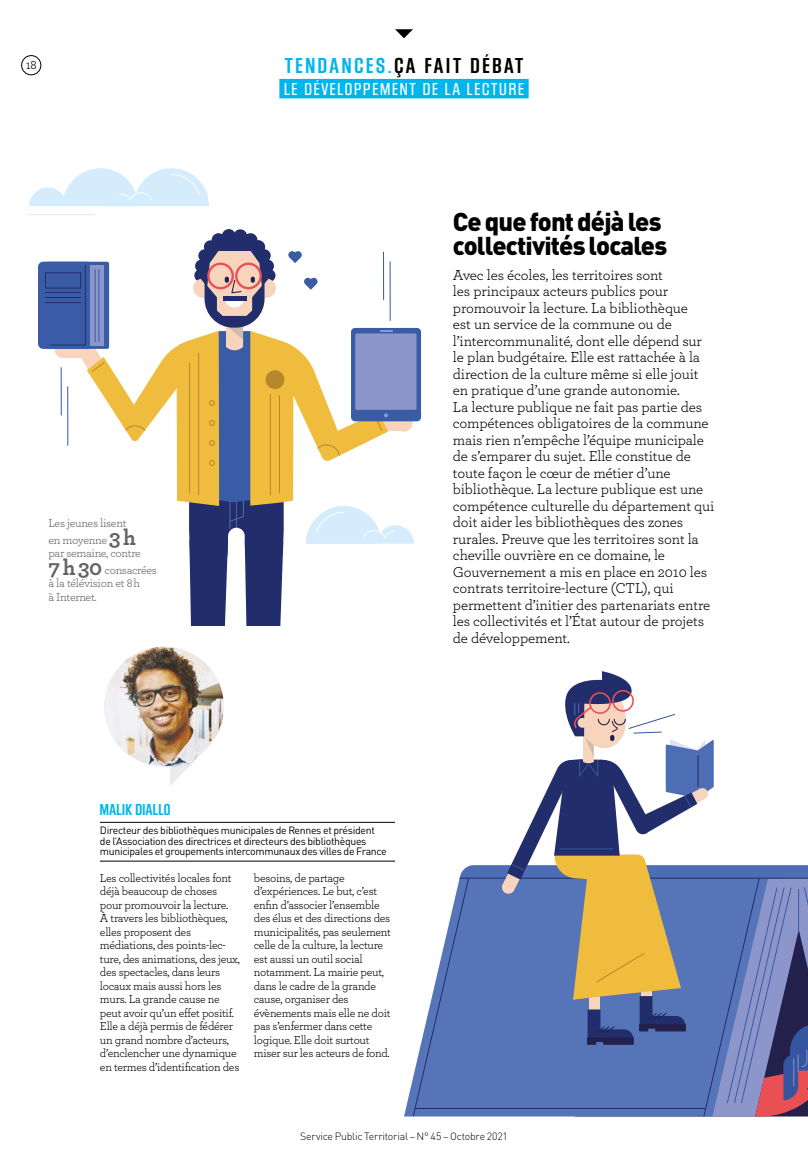
<style>
.page{position:relative;width:808px;height:1170px;background:#fff}
.page>*{position:absolute;margin:0;border:0;box-sizing:border-box;transform-origin:0 0}
.t1{font:900 25.5px/24px "DINOT";letter-spacing:-.035em;color:#000}
.t2{font:22.5px "Block Gothic Bold Cond";letter-spacing:.12em;color:#000}
.t3{font:18px "Block Gothic Med Cond";letter-spacing:.1em;color:#fff}
.t4{font:16.5px "Block Gothic Bold Cond";letter-spacing:.025em;color:#00b5ec}
.t5{font:15px/16.5px "Archer";letter-spacing:-.01em;color:#000}
.t6{font:12.75px "Archer";color:#000}
.t7{font:12px/13.5px "Archer";letter-spacing:-.025em;color:#000}
.t8{font:12px/16.5px "Archer";letter-spacing:-.025em;color:#636362}
.t9{font:10.5px/10.5px "DINOT";letter-spacing:-.03em;color:#000}
.t10{font:300 10.5px "DINOT";letter-spacing:-.02em;color:#000}
.s1{color:#00b5ec}
.s2{font-weight:700;font-size:22.5px}
</style>
<div class="page">
<hr style="left:807px;top:989px;width:1px;height:180px;background:#00b5ec">
<svg style="left:412px;top:671px;width:396px;height:447px"></svg>
<img style="left:104px;top:646px;width:120px;height:139px">
<hr style="left:100px;top:821px;width:295px;height:1px;background:#000">
<hr style="left:100px;top:860px;width:295px;height:1px;background:#000">
<svg style="left:29px;top:168px;width:180px;height:38px"></svg>
<hr style="left:29px;top:214px;width:65px;height:1px;background:#d4ecfb">
<div style="left:204px;top:240px;width:13px;height:13px;background:#222d6c;border-radius:50%"></div>
<div style="left:251px;top:240px;width:14px;height:14px;background:#222d6c;border-radius:50%"></div>
<div style="left:216px;top:238px;width:37px;height:13px;background:#222d6c"></div>
<div style="left:212px;top:233px;width:13px;height:14px;background:#222d6c;border-radius:50%"></div>
<div style="left:244px;top:233px;width:13px;height:14px;background:#222d6c;border-radius:50%"></div>
<div style="left:233px;top:229px;width:14px;height:14px;background:#222d6c;border-radius:50%"></div>
<div style="left:222px;top:229px;width:14px;height:14px;background:#222d6c;border-radius:50%"></div>
<svg style="left:38px;top:250px;width:383px;height:375px"></svg>
<div style="left:21px;top:55px;width:20px;height:20px;border:1px solid #000;border-radius:50%"></div>
<svg style="left:395px;top:29px;width:18px;height:9px"></svg>
<div style="left:279px;top:79px;width:250px;height:19px;background:#00b5ec"></div>
<p class="t6" style="left:26px;top:56px;width:12px">18</p>
<h2 class="t2" style="left:285px;top:54px;width:240px"><span class="s1">TENDANCES.</span>ÇA FAIT DÉBAT</h2>
<p class="t3" style="left:284px;top:80px;width:241px">LE DÉVELOPPEMENT DE LA LECTURE</p>
<p class="t8" style="left:48px;top:514px;width:89px">Les jeunes lisent en moyenne <span class="s2">3h</span></p>
<p class="t8" style="left:48px;top:544px;width:110px">par semaine, contre<br><span class="s2">7h30</span> consacrées</p>
<p class="t8" style="left:48px;top:576px;width:93px;line-height:13.5px">à la télévision et 8h à Internet.</p>
<h1 class="t1" style="left:453px;top:208px;width:216px">Ce que font déjà les collectivités locales</h1>
<p class="t5" style="left:453px;top:266px;width:263px">Avec les écoles, les territoires sont<br>les principaux acteurs publics pour promouvoir la lecture. La bibliothèque<br>est un service de la commune ou de l’intercommunalité, dont elle dépend sur le plan budgétaire. Elle est rattachée à la direction de la culture même si elle jouit en pratique d’une grande autonomie.<br>La lecture publique ne fait pas partie des compétences obligatoires de la commune mais rien n’empêche l’équipe municipale de s’emparer du sujet. Elle constitue de toute façon le cœur de métier d’une bibliothèque. La lecture publique est une compétence culturelle du département qui doit aider les bibliothèques des zones rurales. Preuve que les territoires sont la cheville ouvrière en ce domaine, le Gouvernement a mis en place en 2010 les contrats territoire-lecture (CTL), qui permettent d’initier des partenariats entre les collectivités et l’État autour de projets de développement.</p>
<p class="t4" style="left:100px;top:801px;width:72px">MALIK DIALLO</p>
<p class="t9" style="left:100px;top:824px;width:288px">Directeur des bibliothèques municipales de Rennes et président de l’Association des directrices et directeurs des bibliothèques municipales et groupements intercommunaux des villes de France</p>
<p class="t7" style="left:100px;top:870px;width:141px">Les collectivités locales font déjà beaucoup de choses pour promouvoir la lecture.<br>À travers les bibliothèques, elles proposent des médiations, des points-lec&shy;ture, des animations, des jeux, des spectacles, dans leurs locaux mais aussi hors les murs. La grande cause ne peut avoir qu’un effet positif.<br>Elle a déjà permis de fédérer un grand nombre d’acteurs, d’enclencher une dynamique en termes d’identification des</p>
<p class="t7" style="left:254px;top:870px;width:139px">besoins, de partage d’expériences. Le but, c’est enfin d’associer l’ensemble des élus et des directions des municipalités, pas seulement celle de la culture, la lecture est aussi un outil social notamment. La mairie peut, dans le cadre de la grande cause, organiser des évènements mais elle ne doit pas s’enfermer dans cette logique. Elle doit surtout miser sur les acteurs de fond.</p>
<p class="t10" style="left:300px;top:1129px;width:209px">Service Public Territorial – N° 45 – Octobre 2021</p>
</div>
